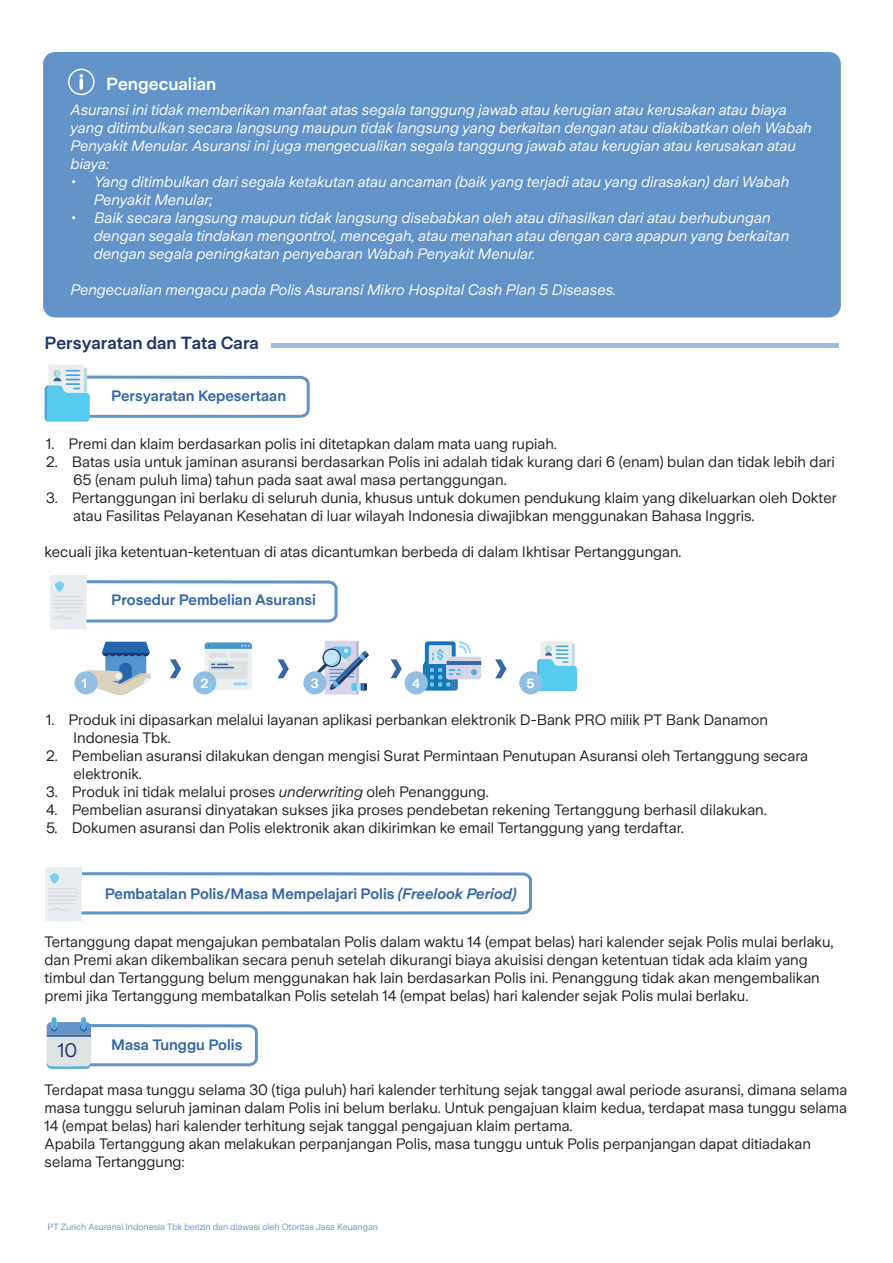
<style>
.page{position:relative;width:893px;height:1263px;background:#fff}
.page>*{position:absolute;margin:0;border:0;box-sizing:border-box;transform-origin:0 0}
.t1{font:19.5px "Zurich Sans";color:#23376f}
.t2{font:600 17.4px "Zurich Sans";color:#23366a}
.t3{font:600 17.4px "Zurich Sans";color:#fff}
.t4{font:15px/18px "Zurich Sans";color:#231f20}
.t5{font:italic 15px/18px "Zurich Sans";color:#fff}
.t6{font:600 15px "Zurich Sans";color:#3467a6}
.t7{font:600 13.35px "Zurich Sans";color:#fff}
.t8{font:9px "Zurich Sans";color:#6394c9}
.s1{font-style:italic}
</style>
<div class="page">
<div style="left:43px;top:52px;width:798px;height:265px;background:#6293c9;border-radius:12px"></div>
<svg style="left:68px;top:69px;width:27px;height:26px"></svg>
<hr style="left:271px;top:343px;width:568px;height:4px;background:#9bbdde">
<svg style="left:50px;top:575px;width:288px;height:54px"></svg>
<div style="left:66px;top:575px;width:21px;height:20px;background:#e9edf1"></div>
<svg style="left:45px;top:867px;width:488px;height:54px"></svg>
<div style="left:61px;top:867px;width:21px;height:20px;background:#e9edf1"></div>
<svg style="left:45px;top:365px;width:265px;height:57px"></svg>
<svg style="left:47px;top:1017px;width:211px;height:52px"></svg>
<svg style="left:170px;top:659px;width:11px;height:19px"></svg>
<svg style="left:278px;top:659px;width:11px;height:19px"></svg>
<svg style="left:391px;top:659px;width:11px;height:19px"></svg>
<svg style="left:205px;top:642px;width:47px;height:48px;background:#c8dae5"></svg>
<svg style="left:423px;top:641px;width:58px;height:50px"></svg>
<svg style="left:495px;top:659px;width:11px;height:19px"></svg>
<svg style="left:537px;top:641px;width:40px;height:50px;background:#91d6ed"></svg>
<svg style="left:86px;top:642px;width:65px;height:54px"></svg>
<svg style="left:317px;top:641px;width:52px;height:53px"></svg>
<div style="left:75px;top:671px;width:23px;height:23px;background:#91bfe3;border-radius:50%"></div>
<div style="left:193px;top:671px;width:23px;height:23px;background:#91bfe3;border-radius:50%"></div>
<div style="left:303px;top:671px;width:23px;height:23px;background:#91bfe3;border-radius:50%"></div>
<div style="left:405px;top:671px;width:23px;height:23px;background:#91bfe3;border-radius:50%"></div>
<div style="left:519px;top:671px;width:23px;height:23px;background:#91bfe3;border-radius:50%"></div>
<p class="t3" style="left:106px;top:74px;width:112px">Pengecualian</p>
<p class="t5" style="left:71px;top:101px;width:743px">Asuransi ini tidak memberikan manfaat atas segala tanggung jawab atau kerugian atau kerusakan atau biaya yang ditimbulkan secara langsung maupun tidak langsung yang berkaitan dengan atau diakibatkan oleh Wabah Penyakit Menular. Asuransi ini juga mengecualikan segala tanggung jawab atau kerugian atau kerusakan atau biaya:</p>
<p class="t5" style="left:94px;top:173px;width:697px;text-indent:-23px">• Yang ditimbulkan dari segala ketakutan atau ancaman (baik yang terjadi atau yang dirasakan) dari Wabah<br>Penyakit Menular;</p>
<p class="t5" style="left:94px;top:209px;width:697px;text-indent:-23px">• Baik secara langsung maupun tidak langsung disebabkan oleh atau dihasilkan dari atau berhubungan dengan segala tindakan mengontrol, mencegah, atau menahan atau dengan cara apapun yang berkaitan dengan segala peningkatan penyebaran Wabah Penyakit Menular.</p>
<p class="t5" style="left:71px;top:281px;width:547px">Pengecualian mengacu pada Polis Asuransi Mikro Hospital Cash Plan 5 Diseases.</p>
<p class="t2" style="left:45px;top:334px;width:216px">Persyaratan dan Tata Cara</p>
<p class="t6" style="left:111px;top:387px;width:176px">Persyaratan Kepesertaan</p>
<p class="t4" style="left:46px;top:435px;width:512px">1. Premi dan klaim berdasarkan polis ini ditetapkan dalam mata uang rupiah.</p>
<p class="t4" style="left:73px;top:453px;width:763px;text-indent:-27px">2. Batas usia untuk jaminan asuransi berdasarkan Polis ini adalah tidak kurang dari 6 (enam) bulan dan tidak lebih dari<br>65 (enam puluh lima) tahun pada saat awal masa pertanggungan.</p>
<p class="t4" style="left:73px;top:489px;width:765px;text-indent:-27px">3. Pertanggungan ini berlaku di seluruh dunia, khusus untuk dokumen pendukung klaim yang dikeluarkan oleh Dokter atau Fasilitas Pelayanan Kesehatan di luar wilayah Indonesia diwajibkan menggunakan Bahasa Inggris.</p>
<p class="t4" style="left:45px;top:543px;width:639px">kecuali jika ketentuan-ketentuan di atas dicantumkan berbeda di dalam Ikhtisar Pertanggungan.</p>
<p class="t6" style="left:111px;top:592px;width:206px">Prosedur Pembelian Asuransi</p>
<p class="t7" style="left:82px;top:676px;width:7px">1</p>
<p class="t7" style="left:201px;top:676px;width:9px">2</p>
<p class="t7" style="left:311px;top:676px;width:9px">3</p>
<p class="t7" style="left:412px;top:676px;width:9px">4</p>
<p class="t7" style="left:527px;top:676px;width:10px">5</p>
<p class="t4" style="left:73px;top:711px;width:696px;text-indent:-27px">1. Produk ini dipasarkan melalui layanan aplikasi perbankan elektronik D-Bank PRO milik PT Bank Danamon<br>Indonesia Tbk.</p>
<p class="t4" style="left:74px;top:747px;width:736px;text-indent:-28px">2. Pembelian asuransi dilakukan dengan mengisi Surat Permintaan Penutupan Asuransi oleh Tertanggung secara elektronik.</p>
<p class="t4" style="left:46px;top:783px;width:444px">3. Produk ini tidak melalui proses <span class="s1">underwriting</span> oleh Penanggung.</p>
<p class="t4" style="left:46px;top:801px;width:722px">4. Pembelian asuransi dinyatakan sukses jika proses pendebetan rekening Tertanggung berhasil dilakukan.</p>
<p class="t4" style="left:46px;top:819px;width:639px">5. Dokumen asuransi dan Polis elektronik akan dikirimkan ke email Tertanggung yang terdaftar.</p>
<p class="t6" style="left:105px;top:885px;width:413px">Pembatalan Polis/Masa Mempelajari Polis <span class="s1">(Freelook Period)</span></p>
<p class="t4" style="left:45px;top:933px;width:790px">Tertanggung dapat mengajukan pembatalan Polis dalam waktu 14 (empat belas) hari kalender sejak Polis mulai berlaku, dan Premi akan dikembalikan secara penuh setelah dikurangi biaya akuisisi dengan ketentuan tidak ada klaim yang timbul dan Tertanggung belum menggunakan hak lain berdasarkan Polis ini. Penanggung tidak akan mengembalikan premi jika Tertanggung membatalkan Polis setelah 14 (empat belas) hari kalender sejak Polis mulai berlaku.</p>
<h1 class="t1" style="left:58px;top:1040px;width:21px">10</h1>
<p class="t6" style="left:111px;top:1036px;width:133px">Masa Tunggu Polis</p>
<p class="t4" style="left:45px;top:1080px;width:804px">Terdapat masa tunggu selama 30 (tiga puluh) hari kalender terhitung sejak tanggal awal periode asuransi, dimana selama masa tunggu seluruh jaminan dalam Polis ini belum berlaku. Untuk pengajuan klaim kedua, terdapat masa tunggu selama 14 (empat belas) hari kalender terhitung sejak tanggal pengajuan klaim pertama.<br>Apabila Tertanggung akan melakukan perpanjangan Polis, masa tunggu untuk Polis perpanjangan dapat ditiadakan selama Tertanggung:</p>
<p class="t8" style="left:48px;top:1222px;width:332px">PT Zurich Asuransi Indonesia Tbk berizin dan diawasi oleh Otoritas Jasa Keuangan</p>
</div>
